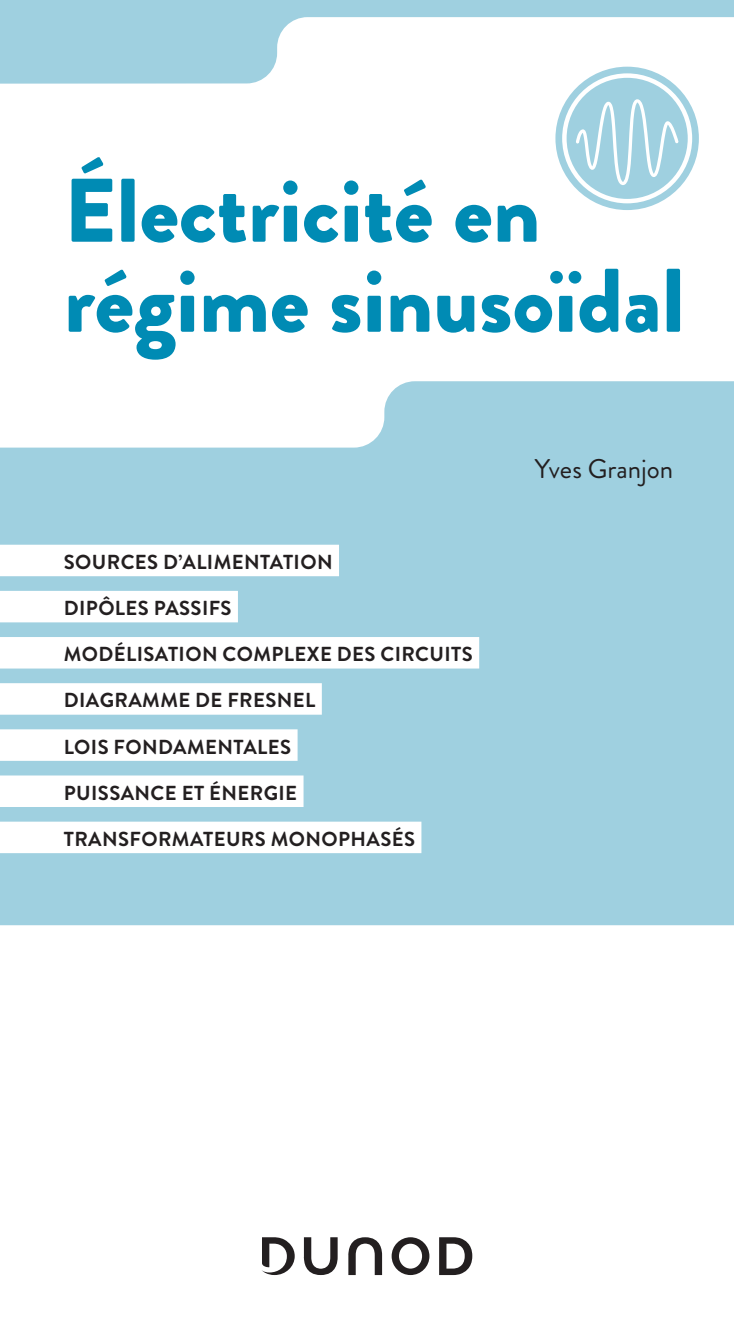
<style>
.page{position:relative;width:734px;height:1340px;background:#fff}
.page>*{position:absolute;margin:0;border:0;box-sizing:border-box;transform-origin:0 0}
.t1{font:900 90px/90px "Brandon Grotesque";color:#008bb4}
.t2{font:27px "Brandon Grotesque";color:#231f20}
.t3{font:700 20.25px "Brandon Grotesque";letter-spacing:.02em;color:#231f20}
</style>
<div class="page">
<svg style="left:0;top:381px;width:733px;height:544px;background:#a6d3e2"></svg>
<div style="left:567px;top:79px;width:119px;height:119px;background:#9fd0e0;border-radius:50%"></div>
<div style="left:555px;top:67px;width:143px;height:143px;border:7px solid #9fd0e0;border-radius:50%"></div>
<svg style="left:575px;top:99px;width:103px;height:86px"></svg>
<svg style="left:0;top:0;width:733px;height:84px;fill:#9fd0e0"></svg>
<svg style="left:262px;top:1237px;width:33px;height:37px"></svg>
<svg style="left:348px;top:1237px;width:34px;height:37px"></svg>
<svg style="left:304px;top:1237px;width:33px;height:37px"></svg>
<svg style="left:391px;top:1237px;width:38px;height:37px"></svg>
<svg style="left:439px;top:1237px;width:33px;height:37px"></svg>
<div style="left:0;top:544px;width:339px;height:32px;background:#fff"></div>
<div style="left:0;top:591px;width:238px;height:31px;background:#fff"></div>
<div style="left:0;top:637px;width:479px;height:31px;background:#fff"></div>
<div style="left:0;top:683px;width:322px;height:31px;background:#fff"></div>
<div style="left:0;top:729px;width:297px;height:31px;background:#fff"></div>
<div style="left:0;top:775px;width:303px;height:32px;background:#fff"></div>
<div style="left:0;top:821px;width:421px;height:32px;background:#fff"></div>
<h1 class="t1" style="left:64px;top:167px;width:622px">Électricité en régime sinusoïdal</h1>
<p class="t3" style="left:64px;top:548px;width:270px">SOURCES D’ALIMENTATION</p>
<p class="t3" style="left:64px;top:594px;width:169px">DIPÔLES PASSIFS</p>
<p class="t3" style="left:64px;top:640px;width:410px">MODÉLISATION COMPLEXE DES CIRCUITS</p>
<p class="t3" style="left:64px;top:686px;width:253px">DIAGRAMME DE FRESNEL</p>
<p class="t3" style="left:64px;top:732px;width:229px">LOIS FONDAMENTALES</p>
<p class="t3" style="left:64px;top:778px;width:235px">PUISSANCE ET ÉNERGIE</p>
<p class="t3" style="left:64px;top:824px;width:352px">TRANSFORMATEURS MONOPHASÉS</p>
<h2 class="t2" style="left:534px;top:450px;width:140px">Yves Granjon</h2>
</div>
